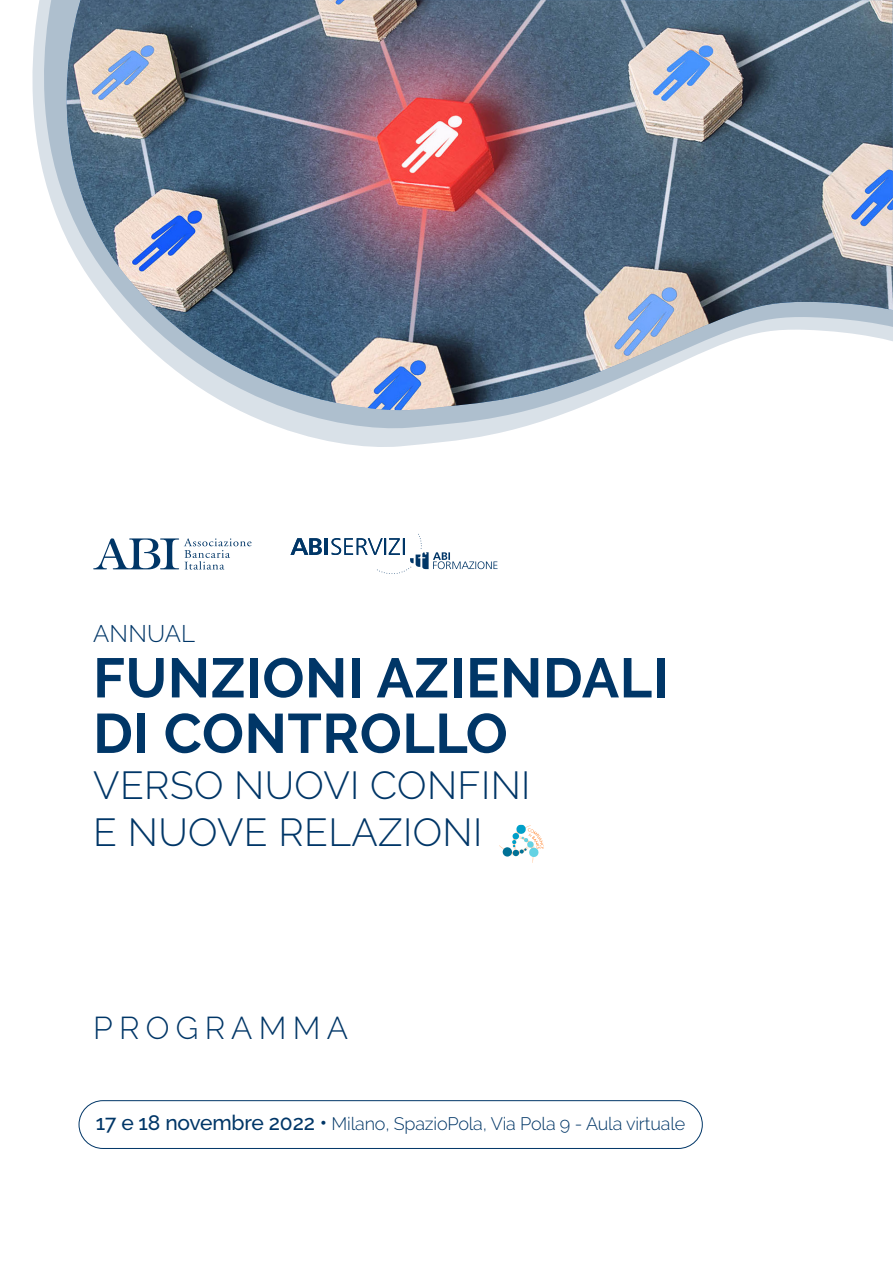
<style>
.page{position:relative;width:893px;height:1263px;background:#fff}
.page>*{position:absolute;margin:0;border:0;box-sizing:border-box;transform-origin:0 0}
.t1{font:700 55.5px/55.5px "Raleway";letter-spacing:.01em;color:#003667}
.t2{font:300 39px "Raleway";letter-spacing:.01em;color:#003667}
.t3{font:300 31.5px "Raleway";letter-spacing:.2em;color:#003667}
.t4{font:300 24px "Raleway";letter-spacing:.01em;color:#003667}
.t5{font:300 18px "Raleway";letter-spacing:-.01em;color:#003667}
.s1{font-weight:500;font-size:21px}
</style>
<div class="page">
<div style="left:79px;top:1100px;width:624px;height:49px;border:1px solid #003667;border-radius:24px"></div>
<svg style="left:297px;top:433px;width:201px;height:14px;fill:#d9e1e8"></svg>
<svg style="left:252px;top:416px;width:305px;height:17px;fill:#d9e1e8"></svg>
<svg style="left:32px;top:0;width:536px;height:416px"></svg>
<img style="left:65px;top:0;width:828px;height:412px">
<svg style="left:499px;top:824px;width:45px;height:39px"></svg>
<svg style="left:93px;top:538px;width:158px;height:31px"></svg>
<svg style="left:290px;top:534px;width:207px;height:40px"></svg>
<p class="t4" style="left:93px;top:619px;width:104px">ANNUAL</p>
<p class="t1" style="left:93px;top:650px;width:577px">FUNZIONI AZIENDALI<br>DI CONTROLLO</p>
<p class="t2" style="left:93px;top:763px;width:439px">VERSO NUOVI CONFINI</p>
<p class="t2" style="left:93px;top:809px;width:391px">E NUOVE RELAZIONI</p>
<p class="t3" style="left:93px;top:1009px;width:256px">PROGRAMMA</p>
<p class="t5" style="left:96px;top:1113px;width:591px"><span class="s1">17 e 18 novembre 2022 •</span> Milano, SpazioPola, Via Pola 9 - Aula virtuale</p>
</div>
